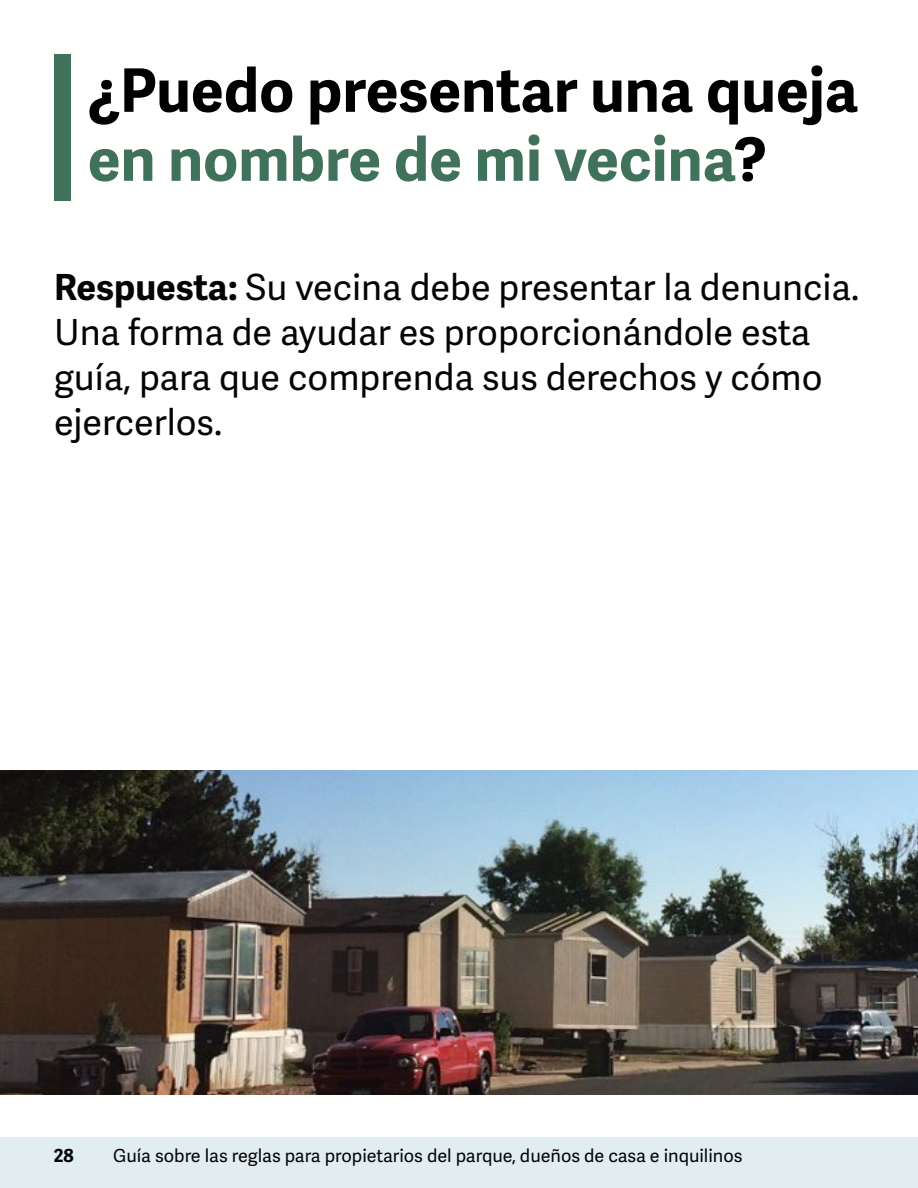
<style>
.page{position:relative;width:918px;height:1188px;background:#fff}
.page>*{position:absolute;margin:0;border:0;box-sizing:border-box;transform-origin:0 0}
.Header_title{font:700 60px/69px "Adelle Sans";color:#000}
.Large_Body{font:36px/45px "Adelle Sans";color:#040503}
.t1{font:18px "Adelle Sans";color:#040503}
.t2{font:700 18px "Adelle Sans";color:#040503}
.s1{color:#40725b}
.s2{font-weight:700}
</style>
<div class="page">
<div style="left:1px;top:1137px;width:917px;height:51px;background:#e2edf2"></div>
<div style="left:54px;top:54px;width:16px;height:147px;background:#40725b"></div>
<img style="left:0;top:770px;width:918px;height:324px">
<p class="Header_title" style="left:88px;top:57px;width:772px">¿Puedo presentar una queja <span class="s1">en nombre de mi vecina</span>?</p>
<p class="Large_Body" style="left:54px;top:266px;width:807px"><span class="s2">Respuesta:</span> Su vecina debe presentar la denuncia.<br>Una forma de ayudar es proporcionándole esta guía, para que comprenda sus derechos y cómo ejercerlos.</p>
<p class="t2" style="left:54px;top:1145px;width:21px">28</p>
<p class="t1" style="left:113px;top:1145px;width:631px">Guía sobre las reglas para propietarios del parque, dueños de casa e inquilinos</p>
</div>
